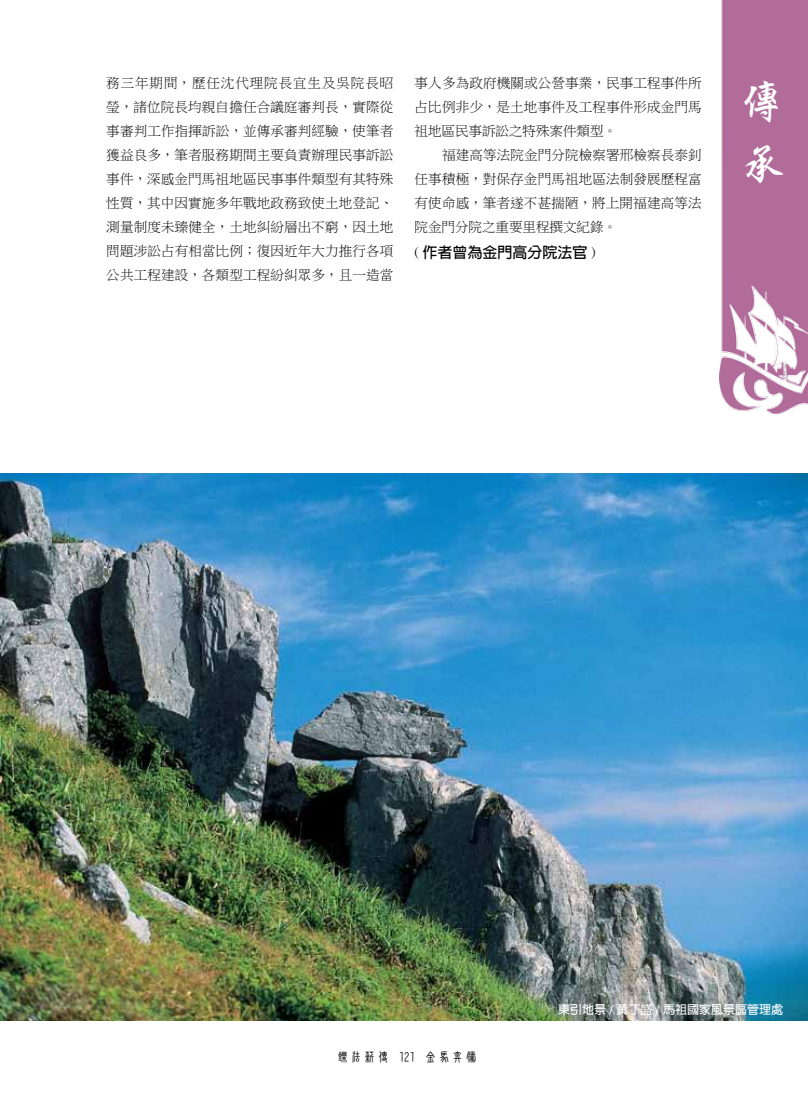
<style>
.page{position:relative;width:808px;height:1106px;background:#fff}
.page>*{position:absolute;margin:0;border:0;box-sizing:border-box;transform-origin:0 0}
.t1{font:45px/63px "Singkai EG Bold Big 5";color:#fff}
.t2{font:700 15px "Adobe Fan Heiti Std";color:#000}
.t3{font:13.5px/24px "P Ming Li U";letter-spacing:.015em;color:#000;text-align:justify}
.t4{font:13.5px "P Ming Li U";letter-spacing:.07em;color:#000}
.t5{font:13.5px "DF New Chuan Md HKP BF";color:#000}
.t6{font:700 12px "Adobe Fan Heiti Std";color:#fff}
.s1{font-family:"P Ming Li U";font-weight:400;font-size:13.5px}
</style>
<div class="page">
<img style="left:719px;top:0;width:89px;height:415px">
<img style="left:0;top:473px;width:808px;height:547px">
<p class="t4" style="left:106px;top:77px;width:289px">務三年期間，歷任沈代理院長宜生及吳院長昭</p>
<h1 class="t1" style="left:740px;top:70px;width:46px">傳承</h1>
<p class="t3" style="left:415px;top:71px;width:289px">事人多為政府機關或公營事業，民事工程事件所占比例非少，是土地事件及工程事件形成金門馬祖地區民事訴訟之特殊案件類型。</p>
<p class="t3" style="left:415px;top:143px;width:289px;text-indent:28px">福建高等法院金門分院檢察署邢檢察長泰釗任事積極，對保存金門馬祖地區法制發展歷程富有使命感，筆者遂不甚揣陋，將上開福建高等法院金門分院之重要里程撰文紀錄。</p>
<p class="t2" style="left:415px;top:243px;width:182px"><span class="s1">(</span> 作者曾為金門高分院法官 <span class="s1">)</span></p>
<p class="t3" style="left:106px;top:95px;width:289px">瑩，諸位院長均親自擔任合議庭審判長，實際從事審判工作指揮訴訟，並傳承審判經驗，使筆者獲益良多，筆者服務期間主要負責辦理民事訴訟事件，深感金門馬祖地區民事事件類型有其特殊性質，其中因實施多年戰地政務致使土地登記、測量制度未臻健全，土地糾紛層出不窮，因土地問題涉訟占有相當比例；復因近年大力推行各項公共工程建設，各類型工程紛糾眾多，且一造當</p>
<p class="t5" style="left:336px;top:1050px;width:143px">鑠法薪傳 121 金馬奔騰</p>
<p class="t6" style="left:558px;top:1002px;width:226px">東引地景 / 黃丁盛 / 馬祖國家風景區管理處</p>
</div>
